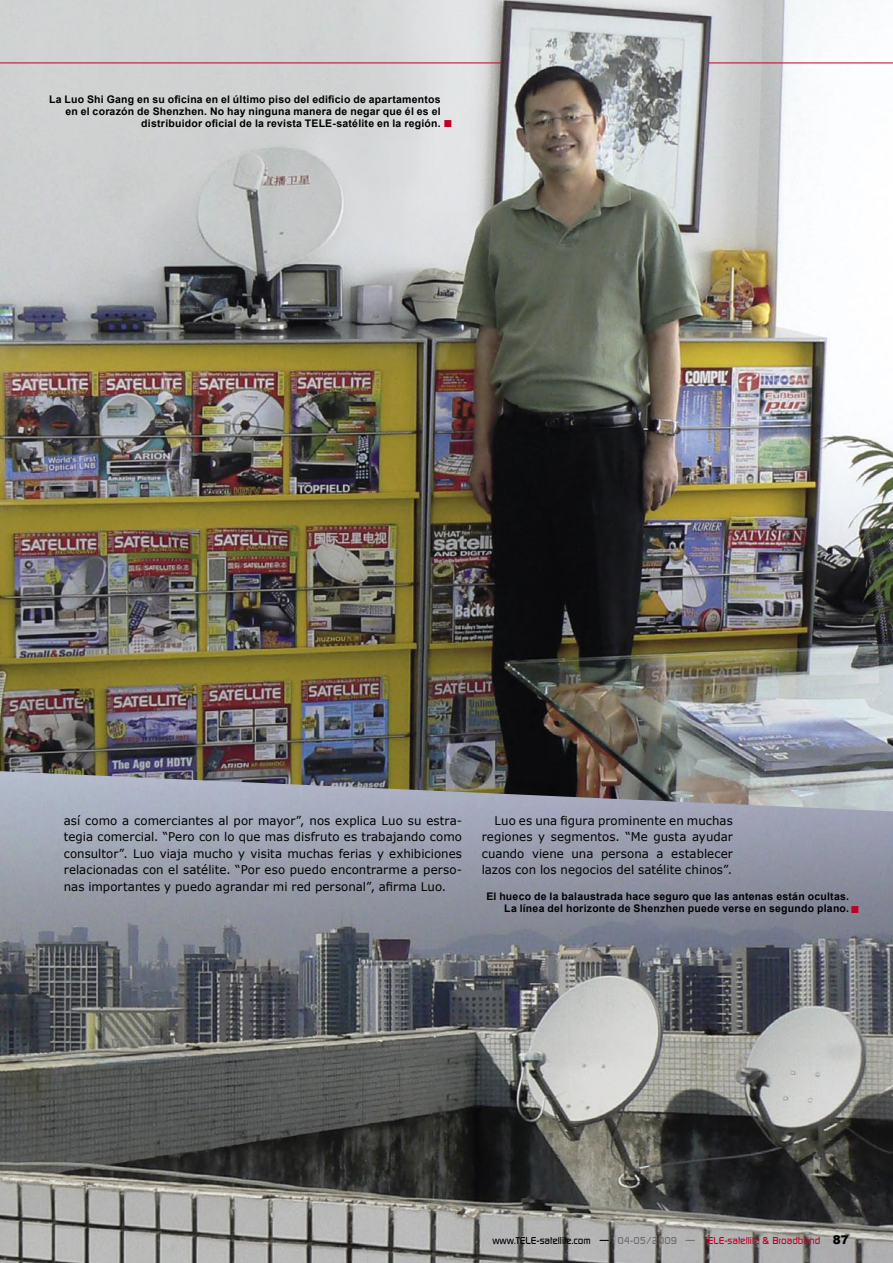
<style>
.page{position:relative;width:893px;height:1263px;background:#fff}
.page>*{position:absolute;margin:0;border:0;box-sizing:border-box;transform-origin:0 0}
.t1{font:15px "Arial";color:#be0027}
.Text-ENG{font:12px/16.5px "Verdana";letter-spacing:.005em;color:#000;text-align:justify}
.Bilduntertitel{font:700 10.5px/12px "Arial";letter-spacing:.02em;color:#000;text-align:right}
.Bottom-text{font:500 9.75px "Digital";color:#be0027}
.s1{color:#000}
.s2{color:#6f6f6f}
.s3{font-family:"Arial";font-weight:900;font-size:12px;color:#000}
</style>
<div class="page">
<img style="left:0;top:811px;width:893px;height:452px">
<img style="left:0;top:0;width:893px;height:811px">
<hr style="left:0;top:63px;width:502px;height:1px;background:#be0027">
<hr style="left:708px;top:63px;width:185px;height:1px;background:#be0027">
<p class="Bilduntertitel" style="left:49px;top:93px;width:393px">La Luo Shi Gang en su oficina en el último piso del edificio de apartamentos en el corazón de Shenzhen. No hay ninguna manera de negar que él es el distribuidor oficial de la revista TELE-satélite en la región.</p>
<p class="t1" style="left:443px;top:112px;width:11px">■</p>
<p class="Text-ENG" style="left:64px;top:812px;width:400px">así como a comerciantes al por mayor”, nos explica Luo su estra&shy;tegia comercial. “Pero con lo que mas disfruto es trabajando como consultor”. Luo viaja mucho y visita muchas ferias y exhibiciones relacionadas con el satélite. “Por eso puedo encontrarme a perso&shy;nas importantes y puedo agrandar mi red personal”, afirma Luo.</p>
<p class="Text-ENG" style="left:482px;top:811px;width:253px;text-indent:13px">Luo es una figura prominente en muchas regiones y segmentos. “Me gusta ayudar cuando viene una persona a establecer lazos con los negocios del satélite chinos”.</p>
<p class="Bilduntertitel" style="left:486px;top:891px;width:364px">El hueco de la balaustrada hace seguro que las antenas están ocultas.<br>La línea del horizonte de Shenzhen puede verse en segundo plano.</p>
<p class="t1" style="left:850px;top:898px;width:11px">■</p>
<p class="Bottom-text" style="left:492px;top:1235px;width:358px"><span class="s1">www.TELE-satellite.com —</span> <span class="s2">04-05/2009 —</span> TELE-satellite &amp; Broadband <span class="s3">87</span></p>
</div>
